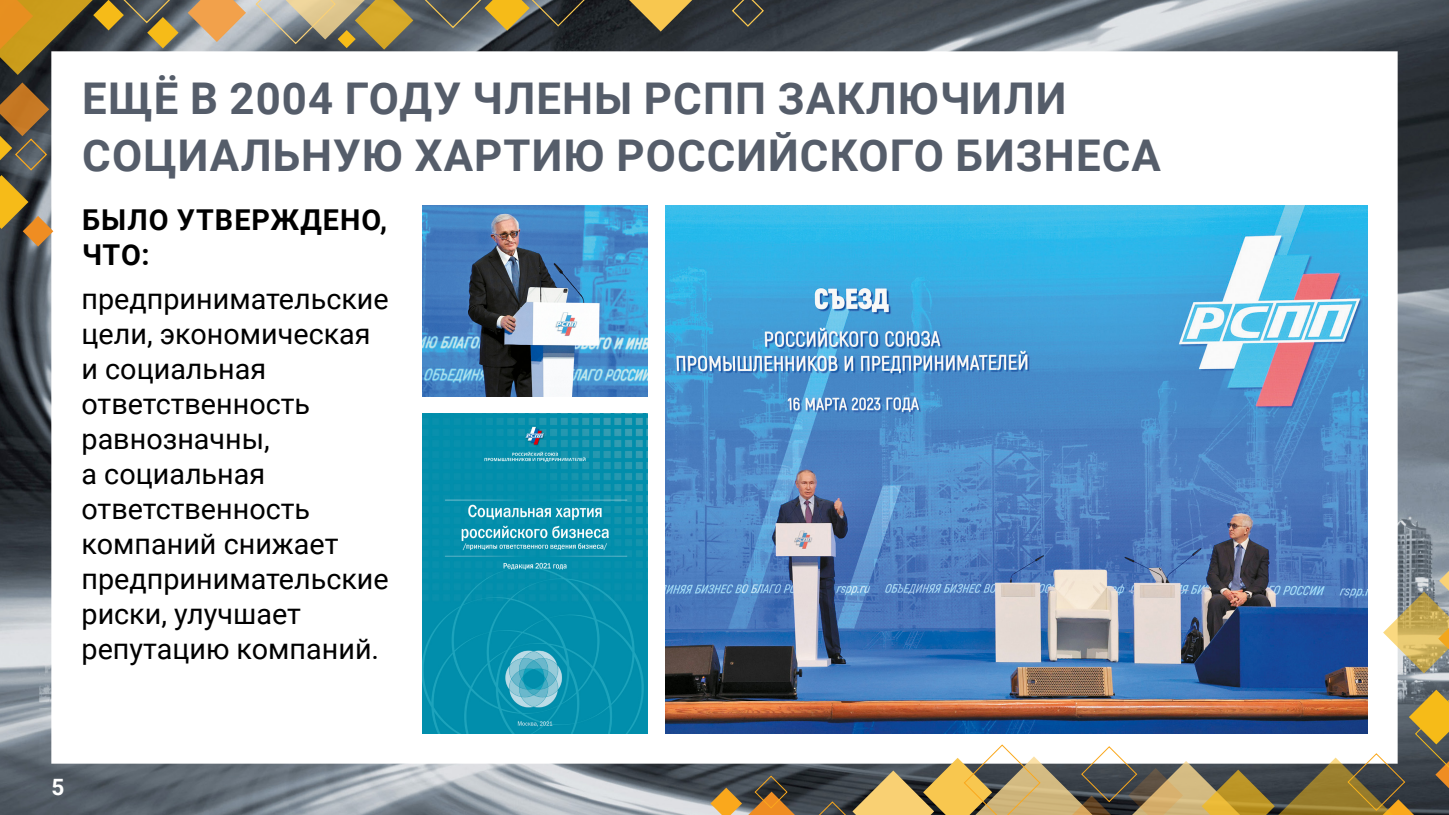
<style>
.page{position:relative;width:1449px;height:815px;background:#fff}
.page>*{position:absolute;margin:0;border:0;box-sizing:border-box;transform-origin:0 0}
.t1{font:700 43.75px/56.2px "Roboto";letter-spacing:.025em;color:#555d6a}
.t2{font:28.75px/35px "Roboto";color:#000}
.t3{font:700 28.75px/35px "Roboto";letter-spacing:.035em;color:#000}
.t4{font:700 22.5px "Roboto";color:#fff}
</style>
<div class="page">
<img style="left:0;top:0;width:1448px;height:815px">
<svg style="left:731px;top:0;width:33px;height:28px"></svg>
<svg style="left:612px;top:0;width:97px;height:32px;background:#685c39"></svg>
<svg style="left:0;top:82px;width:53px;height:164px;background:#7d6845"></svg>
<svg style="left:0;top:0;width:586px;height:76px"></svg>
<svg style="left:1382px;top:565px;width:66px;height:108px"></svg>
<svg style="left:710px;top:689px;width:738px;height:126px"></svg>
<img style="left:422px;top:413px;width:225px;height:320px">
<img style="left:665px;top:206px;width:702px;height:527px">
<img style="left:422px;top:206px;width:225px;height:190px">
<h1 class="t1" style="left:82px;top:69px;width:1079px">ЕЩЁ В 2004 ГОДУ ЧЛЕНЫ РСПП ЗАКЛЮЧИЛИ<br>СОЦИАЛЬНУЮ ХАРТИЮ РОССИЙСКОГО БИЗНЕСА</h1>
<p class="t3" style="left:82px;top:201px;width:306px">БЫЛО УТВЕРЖДЕНО,<br>ЧТО:</p>
<p class="t2" style="left:81px;top:280px;width:309px">предпринимательские цели, экономическая и социальная ответственность равнозначны,<br>а социальная ответственность компаний снижает предпринимательские риски, улучшает репутацию компаний.</p>
<p class="t4" style="left:51px;top:771px;width:14px">5</p>
</div>
